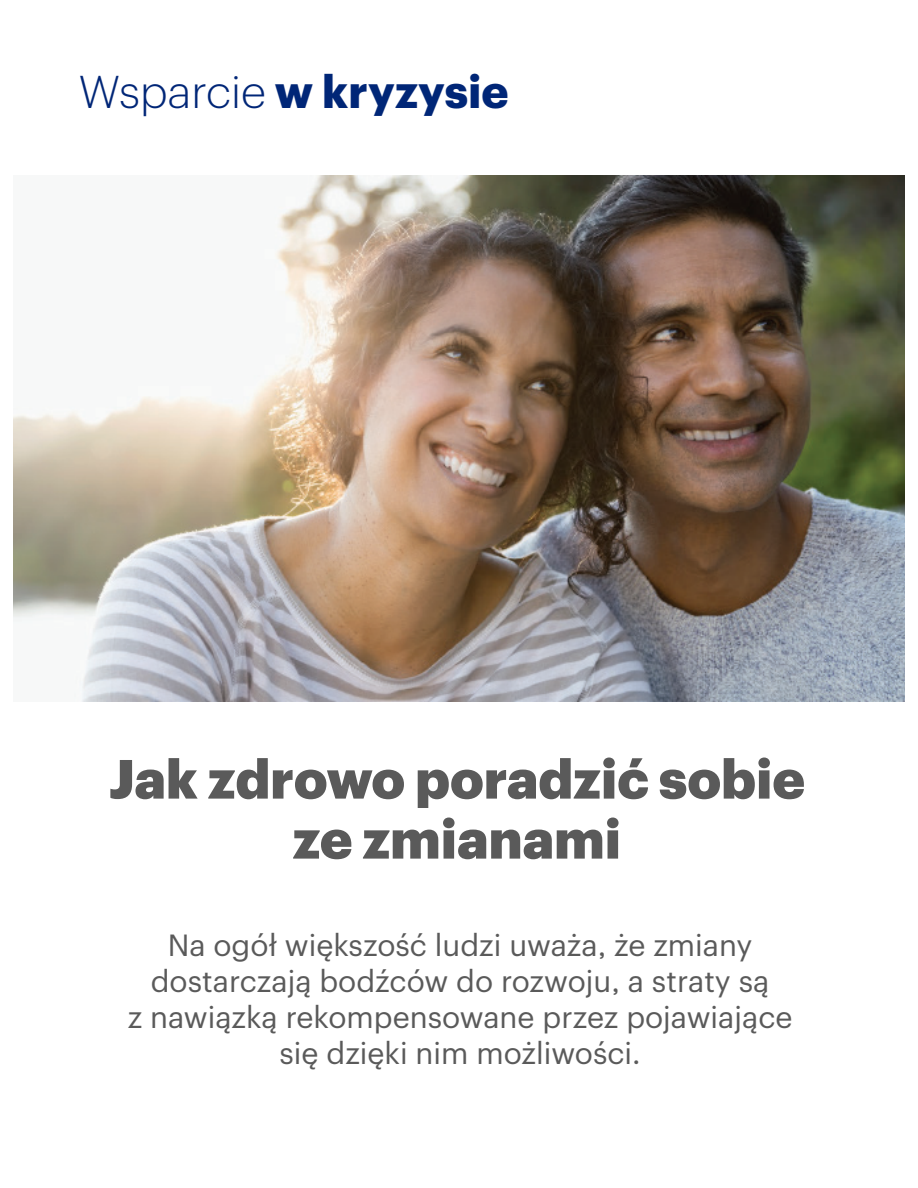
<style>
.page{position:relative;width:918px;height:1188px;background:#fff}
.page>*{position:absolute;margin:0;border:0;box-sizing:border-box;transform-origin:0 0}
.Headline{font:900 54px/60px "Graphik UHG";color:#5a5a5a;text-align:center}
.t1{font:700 45.3px "Graphik";color:#002677}
.Headline-subhead{font:30px/36px "Graphik UHG";color:#5a5a5a;text-align:center}
.s1{font-weight:300;font-size:45px}
</style>
<div class="page">
<img style="left:14px;top:176px;width:890px;height:526px">
<h2 class="t1" style="left:79px;top:56px;width:431px"><span class="s1">Wsparcie</span> w kryzysie</h2>
<p class="Headline" style="left:109px;top:744px;width:698px">Jak zdrowo poradzić sobie ze zmianami</p>
<p class="Headline-subhead" style="left:128px;top:924px;width:666px">Na ogół większość ludzi uważa, że zmiany dostarczają bodźców do rozwoju, a straty są<br>z nawiązką rekompensowane przez pojawiające się dzięki nim możliwości.</p>
</div>
